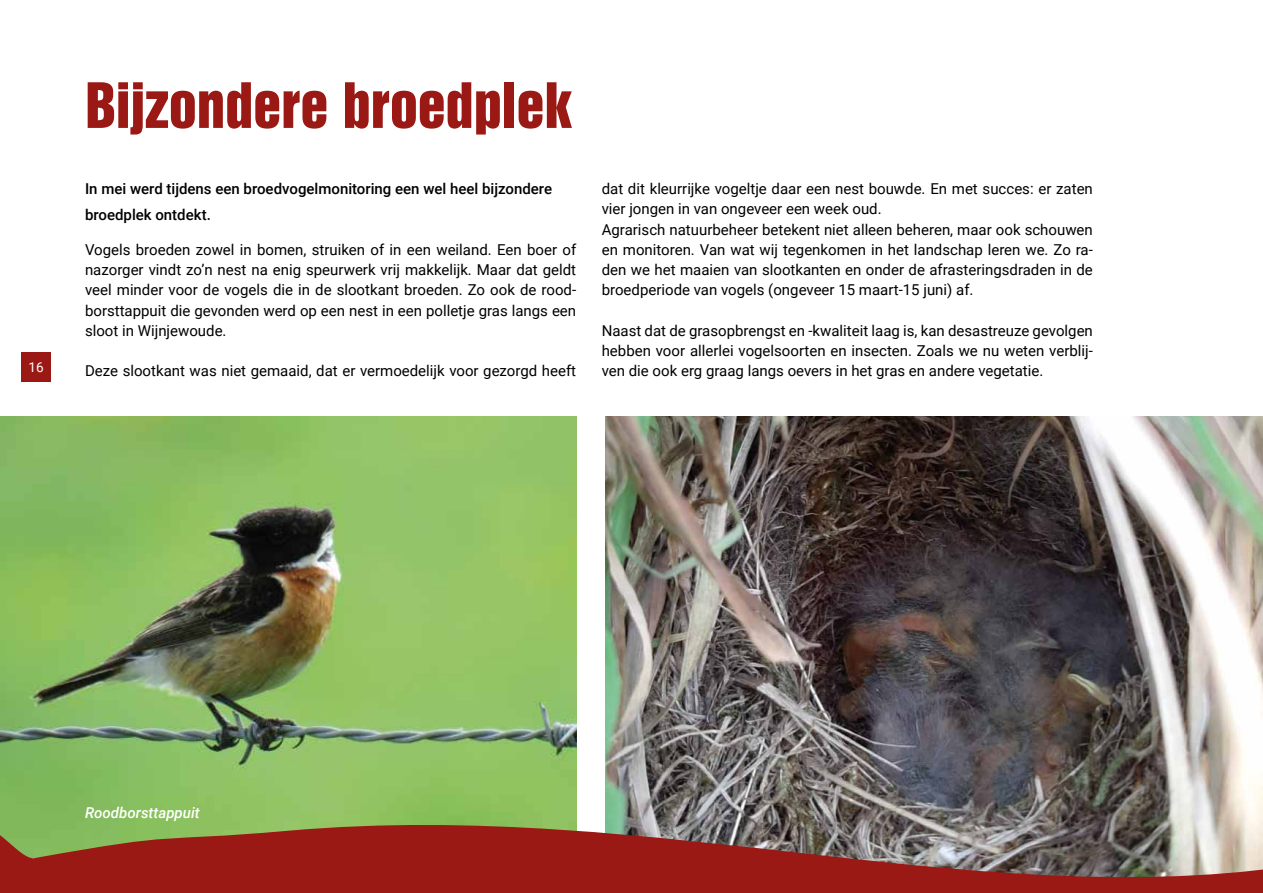
<style>
.page{position:relative;width:1263px;height:893px;background:#fff}
.page>*{position:absolute;margin:0;border:0;box-sizing:border-box;transform-origin:0 0}
.t1{font:57px "Swiss 921 BT Regular A";color:#9a1915}
.t2{font:15px/20.2px "Roboto";color:#000;text-align:justify}
.t3{font:500 15px/25.5px "Roboto";color:#000}
.t4{font:italic 500 15px "Roboto";color:#fff}
.t5{font:13.5px "Roboto";color:#fff}
</style>
<div class="page">
<div style="left:21px;top:352px;width:30px;height:30px;background:#9a1915"></div>
<img style="left:605px;top:417px;width:658px;height:381px">
<img style="left:0;top:417px;width:577px;height:381px">
<svg style="left:0;top:798px;width:1263px;height:95px;background:#905c48"></svg>
<p class="t5" style="left:29px;top:358px;width:17px">16</p>
<h1 class="t1" style="left:85px;top:68px;width:488px">Bijzondere broedplek</h1>
<p class="t3" style="left:85px;top:175px;width:469px">In mei werd tijdens een broedvogelmonitoring een wel heel bijzondere broedplek ontdekt.</p>
<p class="t2" style="left:85px;top:239px;width:493px">Vogels broeden zowel in bomen, struiken of in een weiland. Een boer of nazorger vindt zo’n nest na enig speurwerk vrij makkelijk. Maar dat geldt veel minder voor de vogels die in de slootkant broeden. Zo ook de rood&shy;borsttappuit die gevonden werd op een nest in een polletje gras langs een sloot in Wijnjewoude.</p>
<p class="t2" style="left:85px;top:360px;width:493px">Deze slootkant was niet gemaaid, dat er vermoedelijk voor gezorgd heeft</p>
<p class="t2" style="left:602px;top:178px;width:493px;text-align:left">dat dit kleurrijke vogeltje daar een nest bouwde. En met succes: er zaten vier jongen in van ongeveer een week oud.<br>Agrarisch natuurbeheer betekent niet alleen beheren, maar ook schouwen en monitoren. Van wat wij tegenkomen in het landschap leren we. Zo ra&shy;den we het maaien van slootkanten en onder de afrasteringsdraden in de broedperiode van vogels (ongeveer 15 maart-15 juni) af.</p>
<p class="t2" style="left:602px;top:320px;width:493px">Naast dat de grasopbrengst en -kwaliteit laag is, kan desastreuze gevolgen hebben voor allerlei vogelsoorten en insecten. Zoals we nu weten verblij&shy;ven die ook erg graag langs oevers in het gras en andere vegetatie.</p>
<p class="t4" style="left:85px;top:802px;width:116px">Roodborsttappuit</p>
</div>
